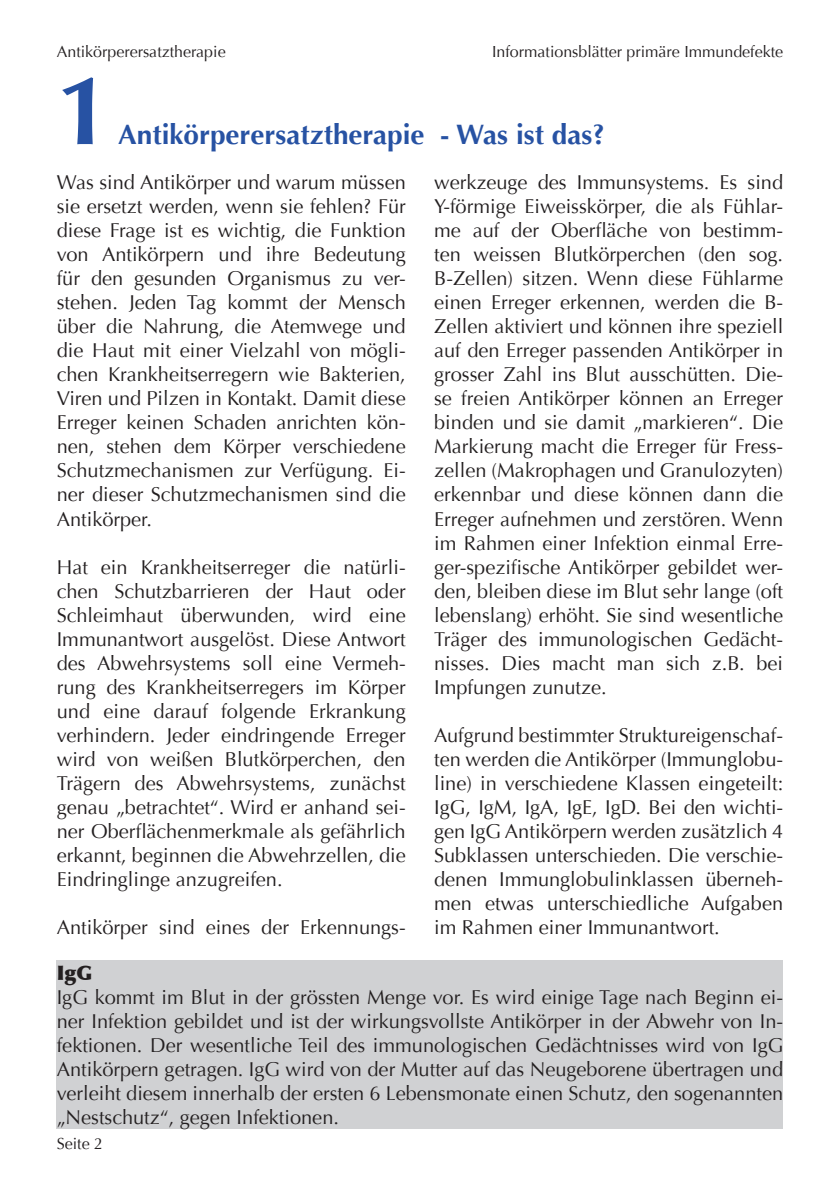
<style>
.page{position:relative;width:840px;height:1191px;background:#fff}
.page>*{position:absolute;margin:0;border:0;box-sizing:border-box;transform-origin:0 0}
.t1{font:700 98px "Optima";color:#2752a3}
.t2{font:700 28px "Optima";color:#2752a3}
.t3{font:20px/24px "Optima";color:#231f20;text-align:justify}
.t4{font:900 20px "Optima";color:#231f20}
.t5{font:16px "Optima";color:#231f20}
</style>
<div class="page">
<div style="left:57px;top:960px;width:725px;height:168px;background:#d0d1d3"></div>
<p class="t5" style="left:57px;top:42px;width:170px">Antikörperersatztherapie</p>
<p class="t5" style="left:492px;top:42px;width:292px">Informationsblätter primäre Immundefekte</p>
<h1 class="t1" style="left:57px;top:54px;width:56px">1</h1>
<h2 class="t2" style="left:118px;top:118px;width:488px">Antikörperersatztherapie - Was ist das?</h2>
<p class="t3" style="left:57px;top:171px;width:350px">Was sind Antikörper und warum müssen sie ersetzt werden, wenn sie fehlen? Für diese Frage ist es wichtig, die Funktion von Antikörpern und ihre Bedeutung für den gesunden Organismus zu ver&shy;stehen. Jeden Tag kommt der Mensch über die Nahrung, die Atemwege und die Haut mit einer Vielzahl von mögli&shy;chen Krankheitserregern wie Bakterien, Viren und Pilzen in Kontakt. Damit diese Erreger keinen Schaden anrichten kön&shy;nen, stehen dem Körper verschiedene Schutzmechanismen zur Verfügung. Ei&shy;ner dieser Schutzmechanismen sind die Antikörper.</p>
<p class="t3" style="left:57px;top:555px;width:350px">Hat ein Krankheitserreger die natürli&shy;chen Schutzbarrieren der Haut oder Schleimhaut überwunden, wird eine Immunantwort ausgelöst. Diese Antwort des Abwehrsystems soll eine Vermeh&shy;rung des Krankheitserregers im Körper und eine darauf folgende Erkrankung verhindern. Jeder eindringende Erreger wird von weißen Blutkörperchen, den Trägern des Abwehrsystems, zunächst genau „betrachtet“. Wird er anhand sei&shy;ner Oberflächenmerkmale als gefährlich erkannt, beginnen die Abwehrzellen, die Eindringlinge anzugreifen.</p>
<p class="t3" style="left:57px;top:915px;width:350px">Antikörper sind eines der Erkennungs-</p>
<p class="t3" style="left:434px;top:171px;width:350px">werkzeuge des Immunsystems. Es sind Y-förmige Eiweisskörper, die als Fühlar&shy;me auf der Oberfläche von bestimm&shy;ten weissen Blutkörperchen (den sog.<br>B-Zellen) sitzen. Wenn diese Fühlarme einen Erreger erkennen, werden die B-Zellen aktiviert und können ihre speziell auf den Erreger passenden Antikörper in grosser Zahl ins Blut ausschütten. Die&shy;se freien Antikörper können an Erreger binden und sie damit „markieren“. Die Markierung macht die Erreger für Fress&shy;zellen (Makrophagen und Granulozyten) erkennbar und diese können dann die Erreger aufnehmen und zerstören. Wenn im Rahmen einer Infektion einmal Erre&shy;ger-spezifische Antikörper gebildet wer&shy;den, bleiben diese im Blut sehr lange (oft lebenslang) erhöht. Sie sind wesentliche Träger des immunologischen Gedächt&shy;nisses. Dies macht man sich z.B. bei Impfungen zunutze.</p>
<p class="t3" style="left:434px;top:723px;width:350px">Aufgrund bestimmter Struktureigenschaf&shy;ten werden die Antikörper (Immunglobu&shy;line) in verschiedene Klassen eingeteilt:<br>IgG, IgM, IgA, IgE, IgD. Bei den wichti&shy;gen IgG Antikörpern werden zusätzlich 4<br>Subklassen unterschieden. Die verschie&shy;denen Immunglobulinklassen überneh&shy;men etwas unterschiedliche Aufgaben im Rahmen einer Immunantwort.</p>
<p class="t4" style="left:57px;top:960px;width:37px">IgG</p>
<p class="t3" style="left:57px;top:985px;width:727px">IgG kommt im Blut in der grössten Menge vor. Es wird einige Tage nach Beginn ei&shy;ner Infektion gebildet und ist der wirkungsvollste Antikörper in der Abwehr von In&shy;fektionen. Der wesentliche Teil des immunologischen Gedächtnisses wird von IgG Antikörpern getragen. IgG wird von der Mutter auf das Neugeborene übertragen und verleiht diesem innerhalb der ersten 6 Lebensmonate einen Schutz, den sogenannten „Nestschutz“, gegen Infektionen.</p>
<p class="t5" style="left:57px;top:1134px;width:48px">Seite 2</p>
</div>
